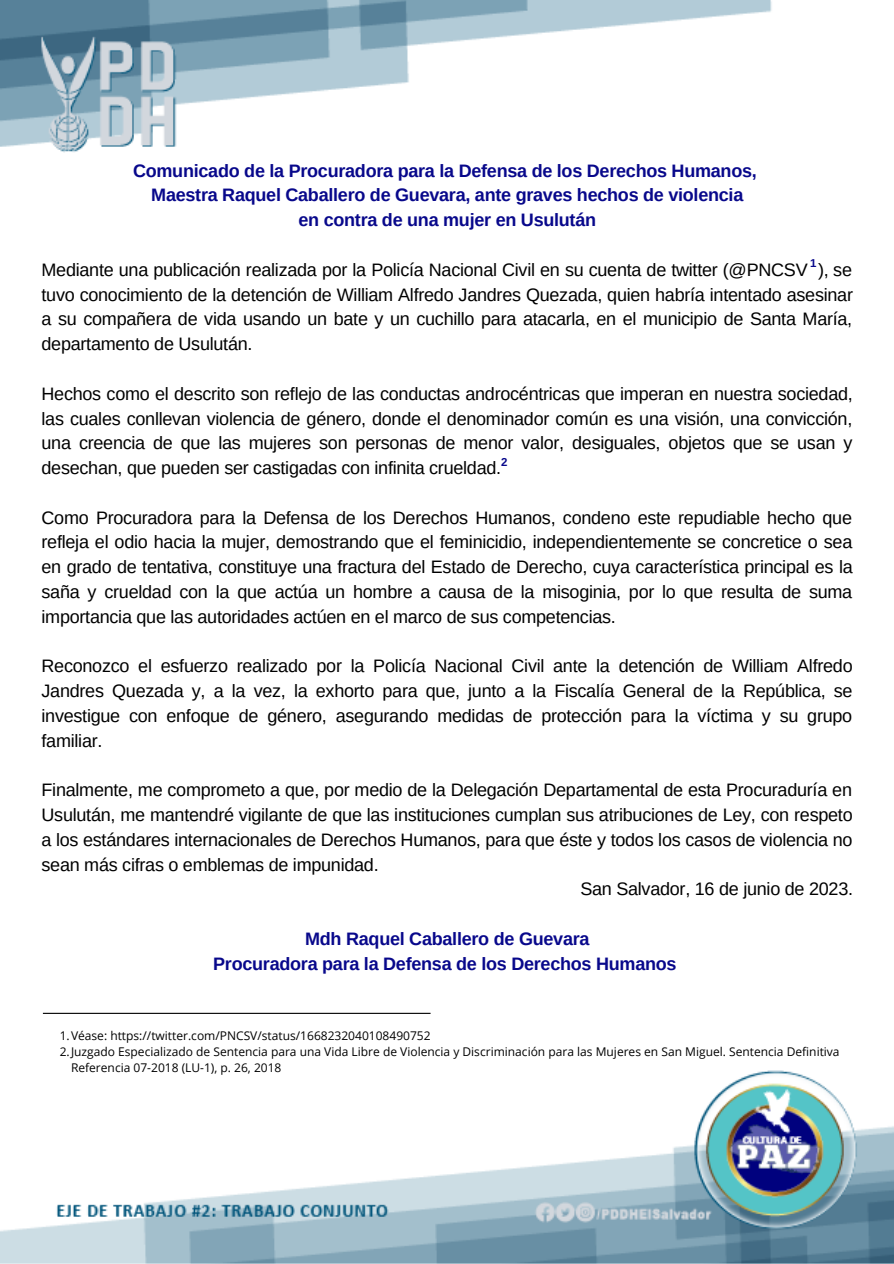
<style>
.page{position:relative;width:894px;height:1264px;background:#fff}
.page>*{position:absolute;margin:0;border:0;box-sizing:border-box;transform-origin:0 0}
.t1{font:18px/24.8px "Arimo";letter-spacing:-.015em;color:#000;text-align:justify}
.t2{font:700 18px "Arimo";letter-spacing:-.015em;color:#08088b}
.t3{font:12px/16px "Open Sans";color:#000}
.t4{font:700 11.4px "Arimo";color:#08088b}
</style>
<div class="page">
<img style="left:0;top:0;width:772px;height:153px">
<img style="left:0;top:1012px;width:893px;height:251px">
<hr style="left:43px;top:1012px;width:387px;height:1px;background:#000">
<p class="t2" style="left:133px;top:160px;width:625px">Comunicado de la Procuradora para la Defensa de los Derechos Humanos,</p>
<p class="t2" style="left:151px;top:185px;width:593px">Maestra Raquel Caballero de Guevara, ante graves hechos de violencia</p>
<p class="t2" style="left:298px;top:210px;width:299px">en contra de una mujer en Usulután</p>
<p class="t1" style="left:42px;top:257px;width:812px">Mediante una publicación realizada por la Policía Nacional Civil en su cuenta de twitter (@PNCSV ), se tuvo conocimiento de la detención de William Alfredo Jandres Quezada, quien habría intentado asesinar a su compañera de vida usando un bate y un cuchillo para atacarla, en el municipio de Santa María, departamento de Usulután.</p>
<p class="t1" style="left:42px;top:381px;width:812px">Hechos como el descrito son reflejo de las conductas androcéntricas que imperan en nuestra sociedad, las cuales conllevan violencia de género, donde el denominador común es una visión, una convicción, una creencia de que las mujeres son personas de menor valor, desiguales, objetos que se usan y desechan, que pueden ser castigadas con infinita crueldad.</p>
<p class="t1" style="left:42px;top:505px;width:812px">Como Procuradora para la Defensa de los Derechos Humanos, condeno este repudiable hecho que refleja el odio hacia la mujer, demostrando que el feminicidio, independientemente se concretice o sea en grado de tentativa, constituye una fractura del Estado de Derecho, cuya característica principal es la saña y crueldad con la que actúa un hombre a causa de la misoginia, por lo que resulta de suma importancia que las autoridades actúen en el marco de sus competencias.</p>
<p class="t1" style="left:42px;top:653px;width:812px">Reconozco el esfuerzo realizado por la Policía Nacional Civil ante la detención de William Alfredo Jandres Quezada y, a la vez, la exhorto para que, junto a la Fiscalía General de la República, se investigue con enfoque de género, asegurando medidas de protección para la víctima y su grupo familiar.</p>
<p class="t1" style="left:42px;top:777px;width:812px">Finalmente, me comprometo a que, por medio de la Delegación Departamental de esta Procuraduría en Usulután, me mantendré vigilante de que las instituciones cumplan sus atribuciones de Ley, con respeto a los estándares internacionales de Derechos Humanos, para que éste y todos los casos de violencia no sean más cifras o emblemas de impunidad.</p>
<p class="t1" style="left:580px;top:876px;width:274px">San Salvador, 16 de junio de 2023.</p>
<p class="t2" style="left:305px;top:928px;width:286px">Mdh Raquel Caballero de Guevara</p>
<p class="t2" style="left:213px;top:953px;width:465px">Procuradora para la Defensa de los Derechos Humanos</p>
<p class="t4" style="left:809px;top:256px;width:8px">1</p>
<p class="t4" style="left:501px;top:455px;width:8px">2</p>
<p class="t3" style="left:60px;top:1026px;width:372px">1.Véase: https://twitter.com/PNCSV/status/1668232040108490752</p>
<p class="t3" style="left:71px;top:1042px;width:770px;text-indent:-11px">2.Juzgado Especializado de Sentencia para una Vida Libre de Violencia y Discriminación para las Mujeres en San Miguel. Sentencia Definitiva<br>Referencia 07-2018 (LU-1), p. 26, 2018</p>
</div>
